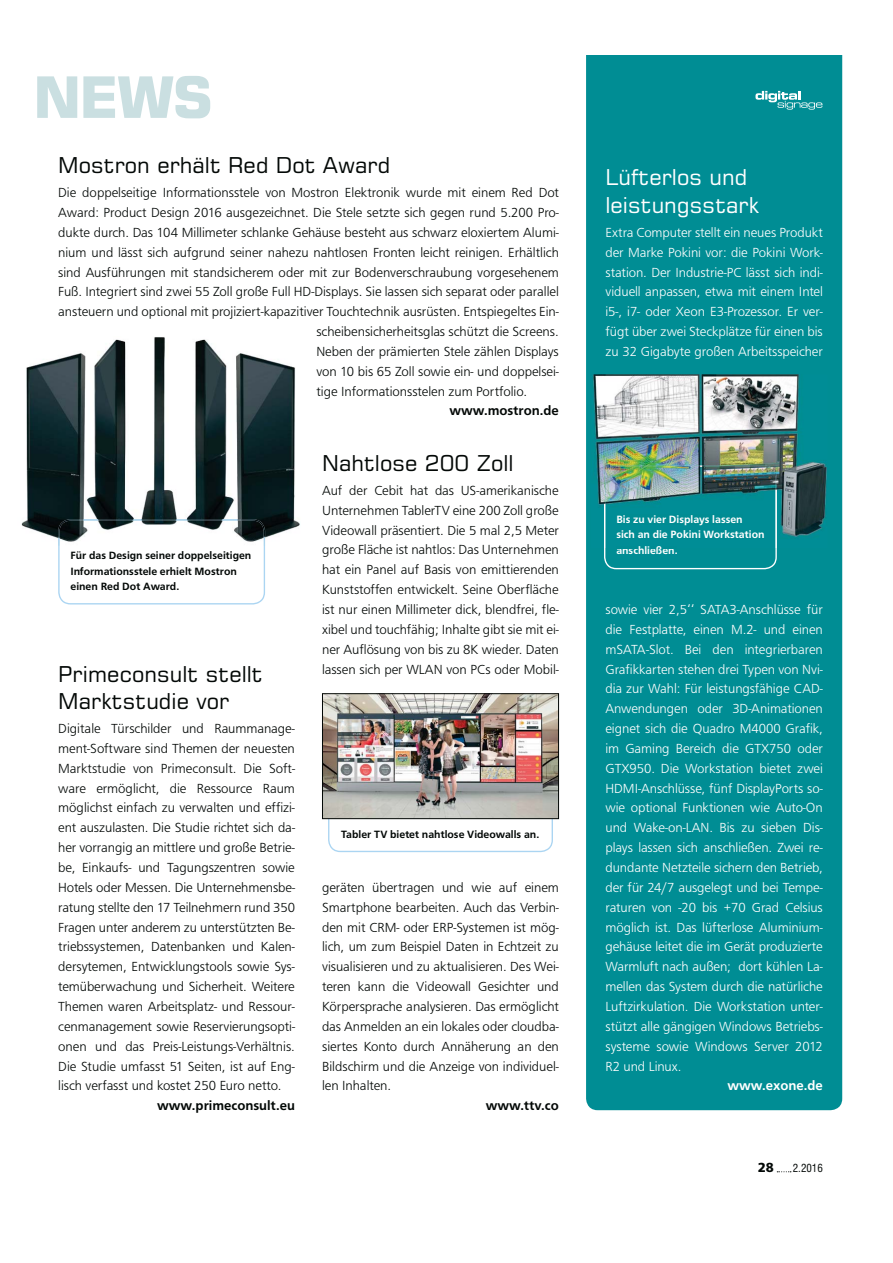
<style>
.page{position:relative;width:893px;height:1263px;background:#fff}
.page>*{position:absolute;margin:0;border:0;box-sizing:border-box;transform-origin:0 0}
.t1{font:700 57px "Square 721 BT";color:#cadfe1}
.t2{font:21.9px/27.5px "Square 721 BT";color:#030806}
.t3{font:21.9px/27.5px "Square 721 BT";color:#fff}
.t4{font:300 13.65px/19.8px "Front Page";color:#030806;text-align:justify}
.t5{font:300 13.65px/19.8px "Front Page";letter-spacing:-.005em;color:#fff;text-align:justify}
.t6{font:500 13.65px "Front Page";color:#030806}
.t7{font:500 13.65px "Front Page";color:#fff}
.t8{font:800 13.65px "Front Page";color:#030806}
.t9{font:500 10.95px/15.8px "Front Page";color:#030806}
.t10{font:500 10.95px "Front Page";color:#fff}
.t11{font:condensed 10.95px "Swiss 721 BT";color:#030806}
</style>
<div class="page">
<svg style="left:777px;top:1171px;width:14px;height:1px"></svg>
<div style="left:586px;top:55px;width:256px;height:1055px;background:#008d94"></div>
<svg style="left:604px;top:548px;width:173px;height:21px"></svg>
<svg style="left:58px;top:546px;width:207px;height:59px"></svg>
<img style="left:21px;top:337px;width:279px;height:203px">
<img style="left:58px;top:519px;width:207px;height:27px">
<div style="left:328px;top:806px;width:225px;height:46px;border:1px solid #abd5f2;border-radius:12px"></div>
<img style="left:591px;top:374px;width:237px;height:174px">
<img style="left:604px;top:466px;width:173px;height:82px">
<img style="left:617px;top:515px;width:126px;height:10px">
<img style="left:617px;top:530px;width:147px;height:8px">
<img style="left:617px;top:546px;width:60px;height:2px">
<img style="left:324px;top:695px;width:233px;height:122px">
<div style="left:322px;top:693px;width:237px;height:126px;border:1px solid #030806"></div>
<svg style="left:755px;top:91px;width:67px;height:19px"></svg>
<h1 class="t1" style="left:33px;top:78px;width:181px">NEWS</h1>
<h2 class="t2" style="left:58px;top:154px;width:334px">Mostron erhält Red Dot Award</h2>
<p class="t4" style="left:58px;top:184px;width:502px">Die doppelseitige Informationsstele von Mostron Elektronik wurde mit einem Red Dot</p>
<p class="t4" style="left:58px;top:204px;width:502px">Award: Product Design 2016 ausgezeichnet. Die Stele setzte sich gegen rund 5.200 Pro-</p>
<p class="t4" style="left:58px;top:223px;width:502px">dukte durch. Das 104 Millimeter schlanke Gehäuse besteht aus schwarz eloxiertem Alumi-</p>
<p class="t4" style="left:58px;top:243px;width:502px">nium und lässt sich aufgrund seiner nahezu nahtlosen Fronten leicht reinigen. Erhältlich</p>
<p class="t4" style="left:58px;top:263px;width:502px">sind Ausführungen mit standsicherem oder mit zur Bodenverschraubung vorgesehenem</p>
<p class="t4" style="left:58px;top:283px;width:502px">Fuß. Integriert sind zwei 55 Zoll große Full HD-Displays. Sie lassen sich separat oder parallel</p>
<p class="t4" style="left:58px;top:303px;width:502px">ansteuern und optional mit projiziert-kapazitiver Touchtechnik ausrüsten. Entspiegeltes Ein-</p>
<p class="t4" style="left:316px;top:323px;width:244px">scheibensicherheitsglas schützt die Screens.</p>
<p class="t4" style="left:316px;top:343px;width:244px">Neben der prämierten Stele zählen Displays</p>
<p class="t4" style="left:316px;top:362px;width:244px">von 10 bis 65 Zoll sowie ein- und doppelsei-</p>
<p class="t4" style="left:316px;top:382px;width:212px">tige Informationsstelen zum Portfolio.</p>
<p class="t6" style="left:449px;top:406px;width:111px">www.mostron.de</p>
<p class="t9" style="left:71px;top:548px;width:182px">Für das Design seiner doppelseitigen<br>Informationsstele erhielt Mostron einen Red Dot Award.</p>
<h2 class="t2" style="left:58px;top:662px;width:206px">Primeconsult stellt<br>Marktstudie vor</h2>
<p class="t4" style="left:58px;top:720px;width:238px">Digitale Türschilder und Raummanage&shy;ment-Software sind Themen der neuesten Marktstudie von Primeconsult. Die Soft&shy;ware ermöglicht, die Ressource Raum möglichst einfach zu verwalten und effizi&shy;ent auszulasten. Die Studie richtet sich da&shy;her vorrangig an mittlere und große Betrie&shy;be, Einkaufs- und Tagungszentren sowie Hotels oder Messen. Die Unternehmensbe&shy;ratung stellte den 17 Teilnehmern rund 350<br>Fragen unter anderem zu unterstützten Be&shy;triebssystemen, Datenbanken und Kalen&shy;dersytemen, Entwicklungstools sowie Sys&shy;temüberwachung und Sicherheit. Weitere Themen waren Arbeitsplatz- und Ressour&shy;cenmanagement sowie Reservierungsopti&shy;onen und das Preis-Leistungs-Verhältnis.<br>Die Studie umfasst 51 Seiten, ist auf Eng&shy;lisch verfasst und kostet 250 Euro netto.</p>
<p class="t6" style="left:157px;top:1100px;width:139px">www.primeconsult.eu</p>
<h2 class="t2" style="left:322px;top:451px;width:193px">Nahtlose 200 Zoll</h2>
<p class="t4" style="left:322px;top:481px;width:238px">Auf der Cebit hat das US-amerikanische Unternehmen TablerTV eine 200 Zoll große Videowall präsentiert. Die 5 mal 2,5 Meter große Fläche ist nahtlos: Das Unternehmen hat ein Panel auf Basis von emittierenden Kunststoffen entwickelt. Seine Oberfläche ist nur einen Millimeter dick, blendfrei, fle&shy;xibel und touchfähig; Inhalte gibt sie mit ei&shy;ner Auflösung von bis zu 8K wieder. Daten lassen sich per WLAN von PCs oder Mobil-</p>
<p class="t9" style="left:341px;top:827px;width:200px">Tabler TV bietet nahtlose Videowalls an.</p>
<p class="t4" style="left:322px;top:878px;width:238px">geräten übertragen und wie auf einem Smartphone bearbeiten. Auch das Verbin&shy;den mit CRM- oder ERP-Systemen ist mög&shy;lich, um zum Beispiel Daten in Echtzeit zu visualisieren und zu aktualisieren. Des Wei&shy;teren kann die Videowall Gesichter und Körpersprache analysieren. Das ermöglicht das Anmelden an ein lokales oder cloudba&shy;siertes Konto durch Annäherung an den Bildschirm und die Anzeige von individuel&shy;len Inhalten.</p>
<p class="t6" style="left:486px;top:1100px;width:74px">www.ttv.co</p>
<h2 class="t3" style="left:605px;top:166px;width:155px">Lüfterlos und leistungsstark</h2>
<p class="t5" style="left:605px;top:223px;width:219px">Extra Computer stellt ein neues Produkt der Marke Pokini vor: die Pokini Work&shy;station. Der Industrie-PC lässt sich indi&shy;viduell anpassen, etwa mit einem Intel i5-, i7- oder Xeon E3-Prozessor. Er ver&shy;fügt über zwei Steckplätze für einen bis zu 32 Gigabyte großen Arbeitsspeicher</p>
<p class="t10" style="left:616px;top:515px;width:128px">Bis zu vier Displays lassen</p>
<p class="t10" style="left:616px;top:530px;width:150px">sich an die Pokini Workstation</p>
<p class="t10" style="left:638px;top:546px;width:26px">hli ß</p>
<p class="t10" style="left:616px;top:546px;width:63px">ansc e en.</p>
<p class="t5" style="left:605px;top:601px;width:219px">sowie vier 2,5‘‘ SATA3-Anschlüsse für die Festplatte, einen M.2- und einen mSATA-Slot. Bei den integrierbaren Grafikkarten stehen drei Typen von Nvi&shy;dia zur Wahl: Für leistungsfähige CAD-Anwendungen oder 3D-Animationen eignet sich die Quadro M4000 Grafik, im Gaming Bereich die GTX750 oder GTX950. Die Workstation bietet zwei HDMI-Anschlüsse, fünf DisplayPorts so&shy;wie optional Funktionen wie Auto-On und Wake-on-LAN. Bis zu sieben Dis&shy;plays lassen sich anschließen. Zwei re&shy;dundante Netzteile sichern den Betrieb, der für 24/7 ausgelegt und bei Tempe&shy;raturen von -20 bis +70 Grad Celsius möglich ist. Das lüfterlose Aluminium&shy;gehäuse leitet die im Gerät produzierte Warmluft nach außen; dort kühlen La&shy;mellen das System durch die natürliche Luftzirkulation. Die Workstation unter&shy;stützt alle gängigen Windows Betriebs&shy;systeme sowie Windows Server 2012<br>R2 und Linux.</p>
<p class="t7" style="left:727px;top:1081px;width:97px">www.exone.de</p>
<p class="t8" style="left:758px;top:1160px;width:18px">28</p>
<p class="t11" style="left:793px;top:1165px;width:32px">2.2016</p>
</div>
